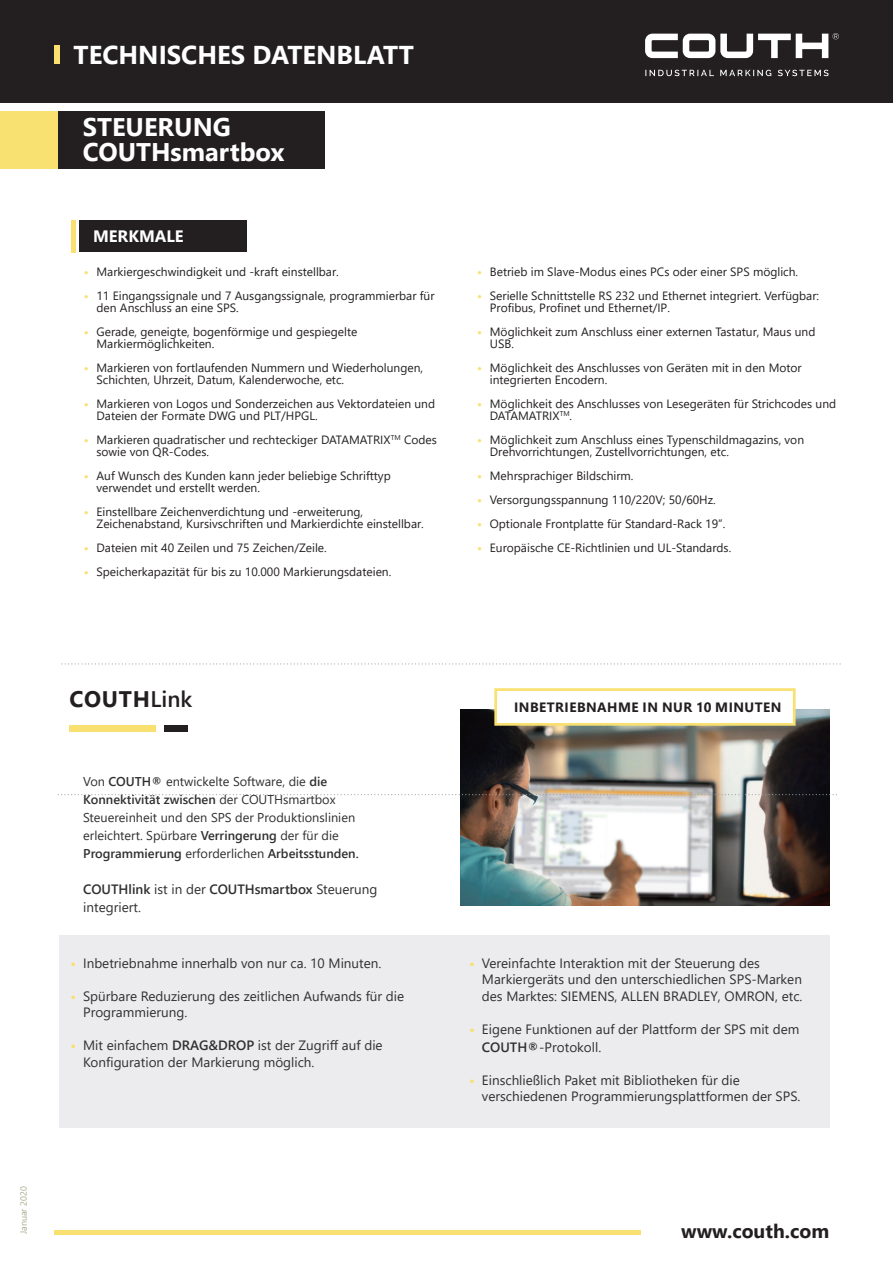
<style>
.page{position:relative;width:893px;height:1263px;background:#fff}
.page>*{position:absolute;margin:0;border:0;box-sizing:border-box;transform-origin:0 0}
.t1{font:700 25.8px "Segoe UI";color:#fff}
.t2{font:700 25.5px/25.5px "Segoe UI";color:#fff}
.t3{font:700 22.5px "Segoe UI";letter-spacing:.035em;color:#231f20}
.t4{font:700 19.5px "Segoe UI";color:#231f20}
.t5{font:700 16.5px "Segoe UI";color:#fff}
.t6{font:13.5px/16.5px "Segoe UI";color:#312f30}
.t7{font:700 13.5px "Segoe UI";letter-spacing:.035em;color:#231f20}
.t8{font:12.75px/18px "Segoe UI";color:#312f30}
.t9{font:12px/12px "Segoe UI";color:#231f20}
.t10{font:9px "Segoe UI";color:#aaaa8d}
.s1{font-weight:700;color:#f8e071}
.s2{font-weight:600}
</style>
<div class="page">
<img style="left:460px;top:709px;width:370px;height:196px">
<div style="left:0;top:0;width:893px;height:103px;background:#231f20"></div>
<svg style="left:645px;top:33px;width:194px;height:43px"></svg>
<div style="left:54px;top:1230px;width:586px;height:5px;background:#f8e071"></div>
<div style="left:80px;top:220px;width:167px;height:32px;background:#231f20"></div>
<hr style="left:71px;top:220px;width:4px;height:32px;background:#f8e071">
<svg style="left:61px;top:663px;width:780px;height:1px"></svg>
<div style="left:58px;top:111px;width:267px;height:58px;background:#231f20"></div>
<div style="left:0;top:111px;width:58px;height:58px;background:#f8e071"></div>
<div style="left:54px;top:45px;width:6px;height:19px;background:#f8e071"></div>
<svg style="left:58px;top:794px;width:779px;height:1px"></svg>
<div style="left:164px;top:725px;width:24px;height:6px;background:#231f20"></div>
<div style="left:69px;top:725px;width:87px;height:6px;background:#f8e071"></div>
<div style="left:59px;top:935px;width:771px;height:193px;background:#ececee"></div>
<svg style="left:494px;top:688px;width:302px;height:38px"></svg>
<h1 class="t1" style="left:74px;top:31px;width:342px">TECHNISCHES DATENBLATT</h1>
<h2 class="t2" style="left:83px;top:112px;width:203px">STEUERUNG<br>COUTHsmartbox</h2>
<h3 class="t5" style="left:93px;top:220px;width:92px">MERKMALE</h3>
<p class="t9" style="left:84px;top:265px;width:257px"><span class="s1">•</span> Markiergeschwindigkeit und -kraft einstellbar.</p>
<p class="t9" style="left:97px;top:289px;width:339px;text-indent:-13px"><span class="s1">•</span> 11 Eingangssignale und 7 Ausgangssignale, programmierbar für den Anschluss an eine SPS.</p>
<p class="t9" style="left:97px;top:325px;width:262px;text-indent:-13px"><span class="s1">•</span> Gerade, geneigte, bogenförmige und gespiegelte<br>Markiermöglichkeiten.</p>
<p class="t9" style="left:97px;top:361px;width:328px;text-indent:-13px"><span class="s1">•</span> Markieren von fortlaufenden Nummern und Wiederholungen,<br>Schichten, Uhrzeit, Datum, Kalenderwoche, etc.</p>
<p class="t9" style="left:97px;top:397px;width:340px;text-indent:-13px"><span class="s1">•</span> Markieren von Logos und Sonderzeichen aus Vektordateien und<br>Dateien der Formate DWG und PLT/HPGL.</p>
<p class="t9" style="left:97px;top:433px;width:342px;text-indent:-13px"><span class="s1">•</span> Markieren quadratischer und rechteckiger DATAMATRIX<sup>TM</sup> Codes sowie von QR-Codes.</p>
<p class="t9" style="left:97px;top:469px;width:296px;text-indent:-13px"><span class="s1">•</span> Auf Wunsch des Kunden kann jeder beliebige Schrifttyp verwendet und erstellt werden.</p>
<p class="t9" style="left:97px;top:505px;width:329px;text-indent:-13px"><span class="s1">•</span> Einstellbare Zeichenverdichtung und -erweiterung,<br>Zeichenabstand, Kursivschriften und Markierdichte einstellbar.</p>
<p class="t9" style="left:84px;top:541px;width:245px"><span class="s1">•</span> Dateien mit 40 Zeilen und 75 Zeichen/Zeile.</p>
<p class="t9" style="left:84px;top:565px;width:309px"><span class="s1">•</span> Speicherkapazität für bis zu 10.000 Markierungsdateien.</p>
<p class="t9" style="left:477px;top:265px;width:323px"><span class="s1">•</span> Betrieb im Slave-Modus eines PCs oder einer SPS möglich.</p>
<p class="t9" style="left:490px;top:289px;width:331px;text-indent:-13px"><span class="s1">•</span> Serielle Schnittstelle RS 232 und Ethernet integriert. Verfügbar:<br>Profibus, Profinet und Ethernet/IP.</p>
<p class="t9" style="left:490px;top:325px;width:327px;text-indent:-13px"><span class="s1">•</span> Möglichkeit zum Anschluss einer externen Tastatur, Maus und<br>USB.</p>
<p class="t9" style="left:490px;top:361px;width:313px;text-indent:-13px"><span class="s1">•</span> Möglichkeit des Anschlusses von Geräten mit in den Motor integrierten Encodern.</p>
<p class="t9" style="left:490px;top:397px;width:348px;text-indent:-13px"><span class="s1">•</span> Möglichkeit des Anschlusses von Lesegeräten für Strichcodes und<br>DATAMATRIX<sup>TM</sup>.</p>
<p class="t9" style="left:490px;top:433px;width:316px;text-indent:-13px"><span class="s1">•</span> Möglichkeit zum Anschluss eines Typenschildmagazins, von<br>Drehvorrichtungen, Zustellvorrichtungen, etc.</p>
<p class="t9" style="left:477px;top:469px;width:158px"><span class="s1">•</span> Mehrsprachiger Bildschirm.</p>
<p class="t9" style="left:477px;top:493px;width:240px"><span class="s1">•</span> Versorgungsspannung 110/220V; 50/60Hz.</p>
<p class="t9" style="left:477px;top:517px;width:250px"><span class="s1">•</span> Optionale Frontplatte für Standard-Rack 19”.</p>
<p class="t9" style="left:477px;top:541px;width:256px"><span class="s1">•</span> Europäische CE-Richtlinien und UL-Standards.</p>
<h3 class="t3" style="left:69px;top:677px;width:124px">COUTH<span class="s2">Link</span></h3>
<p class="t8" style="left:83px;top:771px;width:277px">Von <span class="s2">COUTH®</span> entwickelte Software, die <span class="s2">die Konnektivität zwischen</span> der COUTHsmartbox Steuereinheit und den SPS der Produktionslinien erleichtert. Spürbare <span class="s2">Verringerung</span> der für die <span class="s2">Programmierung</span> erforderlichen <span class="s2">Arbeitsstunden.</span></p>
<p class="t6" style="left:83px;top:879px;width:296px;line-height:18px"><span class="s2">COUTHlink</span> ist in der <span class="s2">COUTHsmartbox</span> Steuerung integriert.</p>
<p class="t6" style="left:70px;top:954px;width:313px"><span class="s1">•</span> Inbetriebnahme innerhalb von nur ca. 10 Minuten.</p>
<p class="t6" style="left:83px;top:987px;width:323px;text-indent:-13px"><span class="s1">•</span> Spürbare Reduzierung des zeitlichen Aufwands für die<br>Programmierung.</p>
<p class="t6" style="left:83px;top:1036px;width:301px;text-indent:-13px"><span class="s1">•</span> Mit einfachem <span class="s2">DRAG&amp;DROP</span> ist der Zugriff auf die<br>Konfiguration der Markierung möglich.</p>
<p class="t10" style="left:15px;top:1234px;width:49px;rotate:-90deg">Januar 2020</p>
<p class="t7" style="left:514px;top:694px;width:269px">INBETRIEBNAHME IN NUR 10 MINUTEN</p>
<p class="t6" style="left:482px;top:954px;width:322px;text-indent:-13px"><span class="s1">•</span> Vereinfachte Interaktion mit der Steuerung des<br>Markiergeräts und den unterschiedlichen SPS-Marken des Marktes: SIEMENS, ALLEN BRADLEY, OMRON, etc.</p>
<p class="t6" style="left:482px;top:1019px;width:319px;line-height:18px;text-indent:-13px"><span class="s1">•</span> Eigene Funktionen auf der Plattform der SPS mit dem<br><span class="s2">COUTH®</span>-Protokoll.</p>
<p class="t6" style="left:482px;top:1071px;width:320px;text-indent:-13px"><span class="s1">•</span> Einschließlich Paket mit Bibliotheken für die verschiedenen Programmierungsplattformen der SPS.</p>
<h3 class="t4" style="left:681px;top:1212px;width:149px">www.couth.com</h3>
</div>
